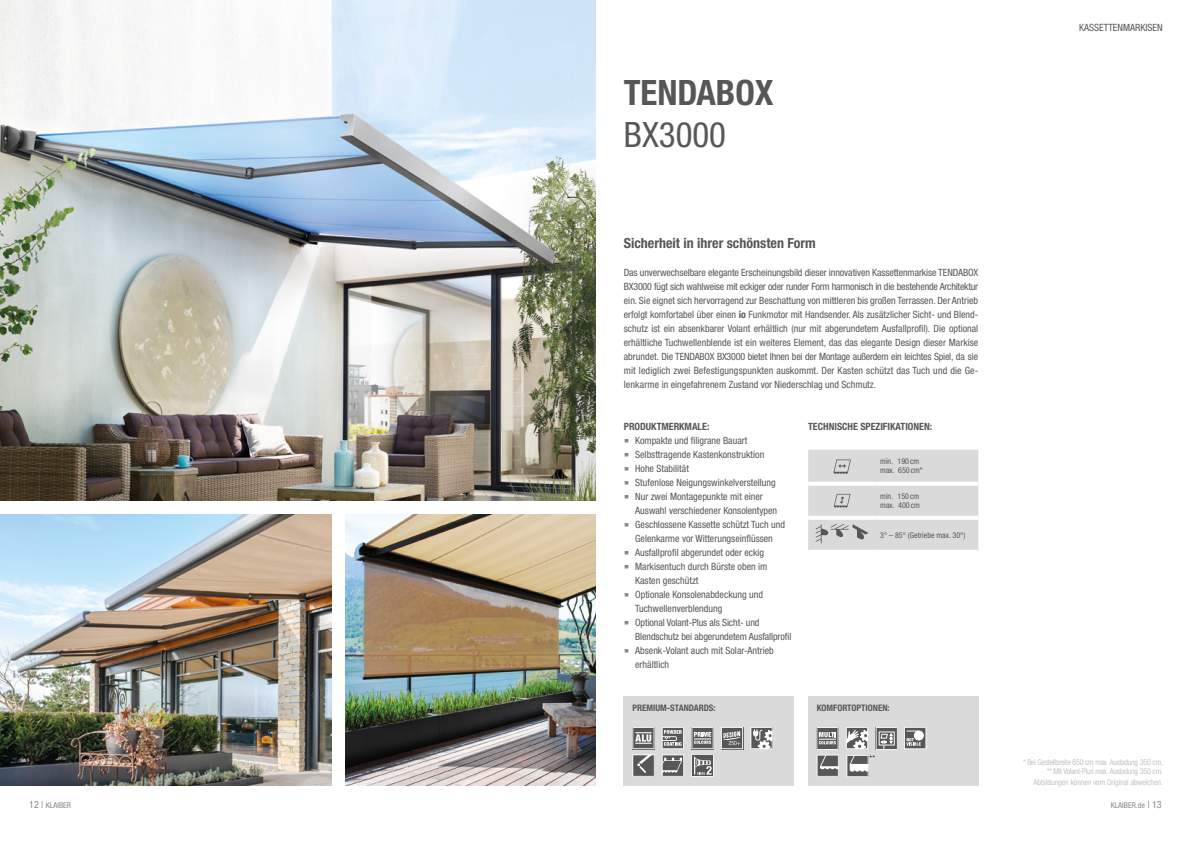
<style>
.page{position:relative;width:1191px;height:842px;background:#fff}
.page>*{position:absolute;margin:0;border:0;box-sizing:border-box;transform-origin:0 0}
.t1{font:700 condensed 35px "Helvetica Neue LT Std";color:#575756}
.t2{font:condensed 35px "Helvetica Neue LT Std";color:#575756}
.t3{font:700 condensed 14px "Helvetica Neue LT Std";color:#575756}
.t4{font:condensed 10px/14px "Helvetica Neue LT Std";color:#575756}
.t5{font:700 condensed 10px "Helvetica Neue LT Std";color:#575756}
.t6{font:700 condensed 9px "Helvetica Neue LT Std";color:#575756}
.t7{font:300 condensed 8px/9px "Helvetica Neue LT Std";letter-spacing:-.02em;color:#b3b2b2;text-align:right}
.t8{font:condensed 8px/9px "Helvetica Neue LT Std";color:#575756}
.t9{font:300 condensed 8px "Helvetica Neue LT Std";color:#b3b2b2}
.t10{font:condensed 8px "Helvetica Neue LT Std";color:#878787}
.t11{font:300 condensed 8px "Helvetica Neue LT Std";color:#000}
.s1{font-weight:700}
.s2{font-family:"Verdana";font-stretch:normal;font-size:16px;color:#878787}
.s3{font-size:10px}
</style>
<div class="page">
<div style="left:624px;top:696px;width:170px;height:89px;background:#dadada"></div>
<div style="left:808px;top:696px;width:170px;height:89px;background:#dadada"></div>
<img style="left:0;top:0;width:595px;height:500px">
<img style="left:0;top:514px;width:332px;height:271px">
<img style="left:346px;top:514px;width:249px;height:271px">
<svg style="left:750px;top:727px;width:22px;height:22px"></svg>
<svg style="left:721px;top:727px;width:22px;height:22px"></svg>
<svg style="left:691px;top:727px;width:22px;height:22px"></svg>
<svg style="left:662px;top:727px;width:22px;height:49px"></svg>
<svg style="left:632px;top:727px;width:23px;height:50px"></svg>
<svg style="left:846px;top:727px;width:22px;height:22px"></svg>
<svg style="left:875px;top:727px;width:22px;height:23px"></svg>
<svg style="left:816px;top:727px;width:22px;height:49px"></svg>
<svg style="left:904px;top:727px;width:22px;height:22px"></svg>
<svg style="left:846px;top:755px;width:22px;height:22px"></svg>
<svg style="left:691px;top:755px;width:22px;height:22px"></svg>
<svg style="left:808px;top:450px;width:170px;height:100px"></svg>
<h1 class="t1" style="left:624px;top:71px;width:151px">TENDABOX</h1>
<h1 class="t2" style="left:624px;top:114px;width:104px">BX3000</h1>
<h2 class="t3" style="left:624px;top:235px;width:193px">Sicherheit in ihrer schönsten Form</h2>
<p class="t4" style="left:624px;top:265px;width:356px;text-align:justify">Das unverwechselbare elegante Erscheinungsbild dieser innovativen Kassettenmarkise TENDABOX BX3000 fügt sich wahlweise mit eckiger oder runder Form harmonisch in die bestehende Architektur ein. Sie eignet sich hervorragend zur Beschattung von mittleren bis großen Terrassen. Der Antrieb erfolgt komfortabel über einen <span class="s1">io</span> Funkmotor mit Handsender. Als zusätzlicher Sicht- und Blend&shy;schutz ist ein absenkbarer Volant erhältlich (nur mit abgerundetem Ausfallprofil). Die optional erhältliche Tuchwellenblende ist ein weiteres Element, das das elegante Design dieser Markise abrundet. Die TENDABOX BX3000 bietet Ihnen bei der Montage außerdem ein leichtes Spiel, da sie mit lediglich zwei Befestigungspunkten auskommt. Der Kasten schützt das Tuch und die Ge&shy;lenkarme in eingefahrenem Zustand vor Niederschlag und Schmutz.</p>
<p class="t5" style="left:624px;top:420px;width:87px">PRODUKTMERKMALE:</p>
<p class="t4" style="left:624px;top:433px;width:125px"><span class="s2">▪</span> Kompakte und filigrane Bauart</p>
<p class="t4" style="left:624px;top:447px;width:142px"><span class="s2">▪</span> Selbsttragende Kastenkonstruktion</p>
<p class="t4" style="left:624px;top:461px;width:67px"><span class="s2">▪</span> Hohe Stabilität</p>
<p class="t4" style="left:624px;top:475px;width:153px"><span class="s2">▪</span> Stufenlose Neigungswinkelverstellung</p>
<p class="t4" style="left:635px;top:489px;width:144px;text-indent:-11px"><span class="s2">▪</span> Nur zwei Montagepunkte mit einer<br>Auswahl verschiedener Konsolentypen</p>
<p class="t4" style="left:624px;top:517px;width:163px;text-align:center"><span class="s2">▪</span> Geschlossene Kassette schützt Tuch und<br>Gelenkarme vor Witterungseinflüssen</p>
<p class="t4" style="left:624px;top:545px;width:142px"><span class="s2">▪</span> Ausfallprofil abgerundet oder eckig</p>
<p class="t4" style="left:635px;top:559px;width:134px;text-indent:-11px"><span class="s2">▪</span> Markisentuch durch Bürste oben im<br>Kasten geschützt</p>
<p class="t4" style="left:635px;top:587px;width:129px;text-indent:-11px"><span class="s2">▪</span> Optionale Konsolenabdeckung und<br>Tuchwellenverblendung</p>
<p class="t4" style="left:635px;top:615px;width:158px;text-indent:-11px"><span class="s2">▪</span> Optional Volant-Plus als Sicht- und<br>Blendschutz bei abgerundetem Ausfallprofil</p>
<p class="t4" style="left:635px;top:643px;width:140px;text-indent:-11px"><span class="s2">▪</span> Absenk-Volant auch mit Solar-Antrieb erhältlich</p>
<p class="t6" style="left:632px;top:702px;width:85px">PREMIUM-STANDARDS:</p>
<p class="t5" style="left:808px;top:420px;width:125px">TECHNISCHE SPEZIFIKATIONEN:</p>
<p class="t8" style="left:880px;top:457px;width:44px">min. 190 cm max. 650 cm*</p>
<p class="t8" style="left:880px;top:492px;width:41px">min. 150 cm max. 400 cm</p>
<p class="t8" style="left:880px;top:530px;width:87px">3° – 85° (Getriebe max. 30°)</p>
<p class="t6" style="left:816px;top:702px;width:74px">KOMFORTOPTIONEN:</p>
<p class="t11" style="left:869px;top:754px;width:7px">**</p>
<p class="t4" style="left:1079px;top:21px;width:85px">KASSETTENMARKISEN</p>
<p class="t7" style="left:1023px;top:758px;width:141px">* Bei Gestellbreite 650 cm max. Ausladung 350 cm. ** Mit Volant-Plus max. Ausladung 350 cm.</p>
<p class="t9" style="left:1033px;top:778px;width:131px">Abbildungen können vom Original abweichen.</p>
<p class="t10" style="left:29px;top:801px;width:43px"><span class="s3">12 |</span> KLAIBER</p>
<p class="t10" style="left:1110px;top:801px;width:52px">KLAIBER.de <span class="s3">| 13</span></p>
</div>
